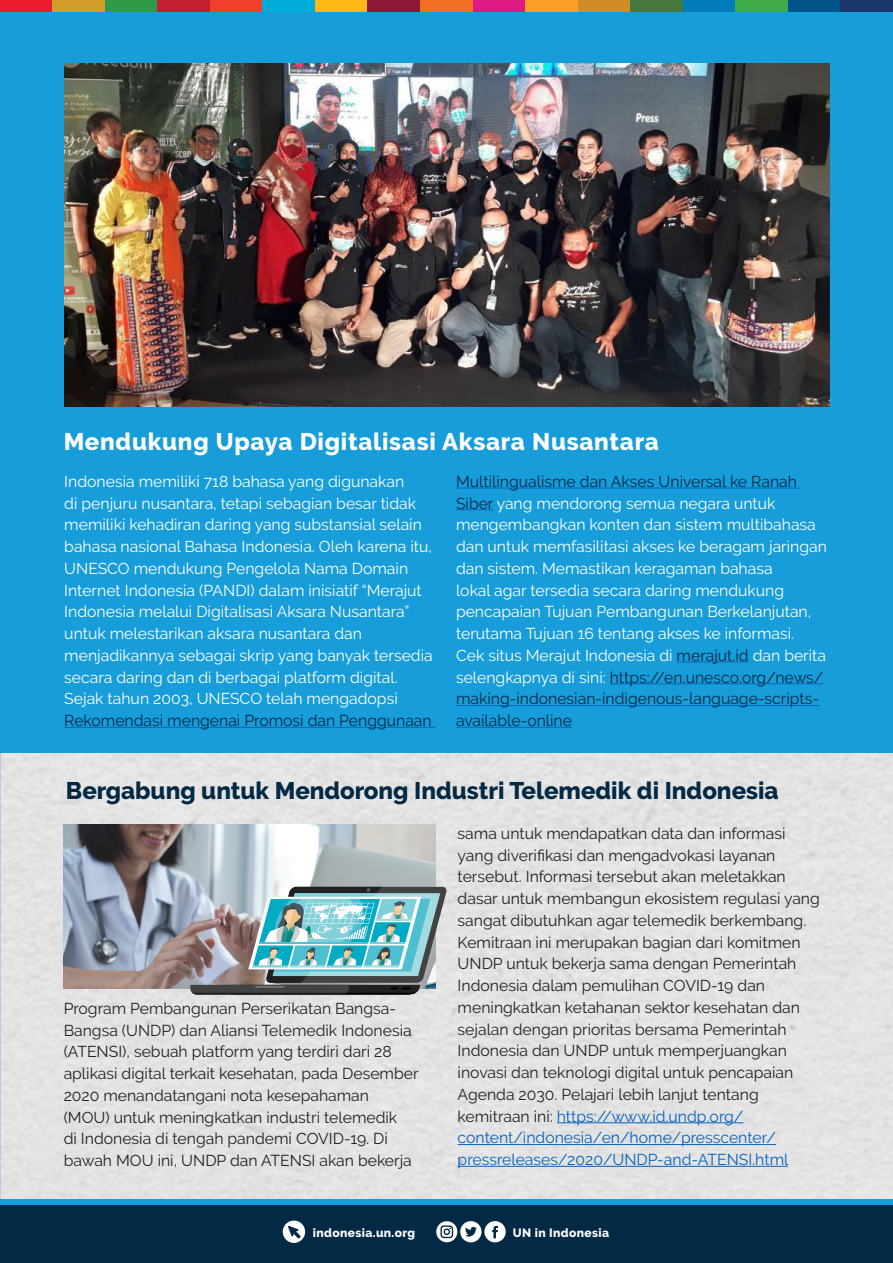
<style>
.page{position:relative;width:893px;height:1263px;background:#fff}
.page>*{position:absolute;margin:0;border:0;box-sizing:border-box;transform-origin:0 0}
.t1{font:800 24px "Raleway";color:#042944}
.t2{font:800 24px "Raleway";letter-spacing:.03em;color:#fff}
.t3{font:15.75px/21.8px "Raleway";color:#fff}
.t4{font:15.75px/21.8px "Raleway";color:#231f20}
.t5{font:800 12px "Raleway";letter-spacing:.03em;color:#fff}
.s1{color:#042944}
.s2{color:#0563c1}
</style>
<div class="page">
<div style="left:0;top:753px;width:893px;height:446px;background:#e3e3e3"></div>
<div style="left:0;top:0;width:893px;height:753px;background:#179dd9"></div>
<img style="left:63px;top:824px;width:373px;height:164px">
<img style="left:64px;top:64px;width:765px;height:342px">
<hr style="left:64px;top:727px;width:372px;height:1px;background:#0563c1">
<hr style="left:456px;top:488px;width:345px;height:1px;background:#0563c1">
<hr style="left:456px;top:509px;width:37px;height:1px;background:#0563c1">
<hr style="left:677px;top:662px;width:72px;height:1px;background:#0563c1">
<hr style="left:610px;top:683px;width:213px;height:1px;background:#0563c1">
<hr style="left:456px;top:705px;width:363px;height:1px;background:#0563c1">
<hr style="left:456px;top:727px;width:116px;height:1px;background:#0563c1">
<hr style="left:557px;top:1122px;width:186px;height:1px;background:#0563c1">
<hr style="left:458px;top:1144px;width:318px;height:1px;background:#0563c1">
<hr style="left:458px;top:1166px;width:330px;height:1px;background:#0563c1">
<img style="left:190px;top:887px;width:257px;height:107px">
<div style="left:0;top:0;width:53px;height:12px;background:#eb1c2e"></div>
<div style="left:53px;top:0;width:52px;height:12px;background:#d19e29"></div>
<div style="left:105px;top:0;width:53px;height:12px;background:#2e9947"></div>
<div style="left:158px;top:0;width:52px;height:12px;background:#c21f33"></div>
<div style="left:210px;top:0;width:53px;height:12px;background:#f0402b"></div>
<div style="left:263px;top:0;width:52px;height:12px;background:#00add9"></div>
<div style="left:315px;top:0;width:53px;height:12px;background:#fcb814"></div>
<div style="left:368px;top:0;width:52px;height:12px;background:#8f1738"></div>
<div style="left:420px;top:0;width:53px;height:12px;background:#f26e24"></div>
<div style="left:473px;top:0;width:52px;height:12px;background:#e01a85"></div>
<div style="left:525px;top:0;width:53px;height:12px;background:#fa9e24"></div>
<div style="left:578px;top:0;width:52px;height:12px;background:#cf8c29"></div>
<div style="left:630px;top:0;width:53px;height:12px;background:#47783d"></div>
<div style="left:683px;top:0;width:52px;height:12px;background:#007dba"></div>
<div style="left:735px;top:0;width:53px;height:12px;background:#40ad4a"></div>
<div style="left:788px;top:0;width:52px;height:12px;background:#00548a"></div>
<div style="left:840px;top:0;width:53px;height:12px;background:#1a3669"></div>
<div style="left:0;top:1199px;width:892px;height:64px;background:#179dd9"></div>
<div style="left:0;top:1205px;width:893px;height:58px;background:#042944"></div>
<svg style="left:283px;top:1220px;width:22px;height:23px"></svg>
<svg style="left:436px;top:1221px;width:70px;height:21px"></svg>
<p class="t2" style="left:64px;top:428px;width:597px">Mendukung Upaya Digitalisasi Aksara Nusantara</p>
<p class="t3" style="left:64px;top:470px;width:370px">Indonesia memiliki 718 bahasa yang digunakan<br>di penjuru nusantara, tetapi sebagian besar tidak memiliki kehadiran daring yang substansial selain bahasa nasional Bahasa Indonesia. Oleh karena itu, UNESCO mendukung Pengelola Nama Domain Internet Indonesia (PANDI) dalam inisiatif “Merajut Indonesia melalui Digitalisasi Aksara Nusantara” untuk melestarikan aksara nusantara dan menjadikannya sebagai skrip yang banyak tersedia secara daring dan di berbagai platform digital.<br>Sejak tahun 2003, UNESCO telah mengadopsi <span class="s1">Rekomendasi mengenai Promosi dan Penggunaan</span></p>
<p class="t3" style="left:456px;top:470px;width:372px"><span class="s1">Multilingualisme dan Akses Universal ke Ranah Siber</span> yang mendorong semua negara untuk mengembangkan konten dan sistem multibahasa dan untuk memfasilitasi akses ke beragam jaringan dan sistem. Memastikan keragaman bahasa<br>lokal agar tersedia secara daring mendukung pencapaian Tujuan Pembangunan Berkelanjutan, terutama Tujuan 16 tentang akses ke informasi.<br>Cek situs Merajut Indonesia di <span class="s1">merajut.id</span> dan berita selengkapnya di sini: <span class="s1">https://en.unesco.org/news/ making-indonesian-indigenous-language-scripts&shy;available-online</span></p>
<p class="t1" style="left:66px;top:776px;width:714px">Bergabung untuk Mendorong Industri Telemedik di Indonesia</p>
<p class="t4" style="left:64px;top:997px;width:356px">Program Pembangunan Perserikatan Bangsa-Bangsa (UNDP) dan Aliansi Telemedik Indonesia (ATENSI), sebuah platform yang terdiri dari 28 aplikasi digital terkait kesehatan, pada Desember 2020 menandatangani nota kesepahaman (MOU) untuk meningkatkan industri telemedik<br>di Indonesia di tengah pandemi COVID-19. Di bawah MOU ini, UNDP dan ATENSI akan bekerja</p>
<p class="t4" style="left:458px;top:822px;width:364px">sama untuk mendapatkan data dan informasi yang diverifikasi dan mengadvokasi layanan tersebut. Informasi tersebut akan meletakkan dasar untuk membangun ekosistem regulasi yang sangat dibutuhkan agar telemedik berkembang.<br>Kemitraan ini merupakan bagian dari komitmen UNDP untuk bekerja sama dengan Pemerintah Indonesia dalam pemulihan COVID-19 dan meningkatkan ketahanan sektor kesehatan dan sejalan dengan prioritas bersama Pemerintah Indonesia dan UNDP untuk memperjuangkan inovasi dan teknologi digital untuk pencapaian Agenda 2030. Pelajari lebih lanjut tentang kemitraan ini: <span class="s2">https://www.id.undp.org/ content/indonesia/en/home/presscenter/ pressreleases/2020/UNDP-and-ATENSI.html</span></p>
<p class="t5" style="left:313px;top:1226px;width:104px">indonesia.un.org</p>
<p class="t5" style="left:513px;top:1226px;width:98px">UN in Indonesia</p>
</div>
